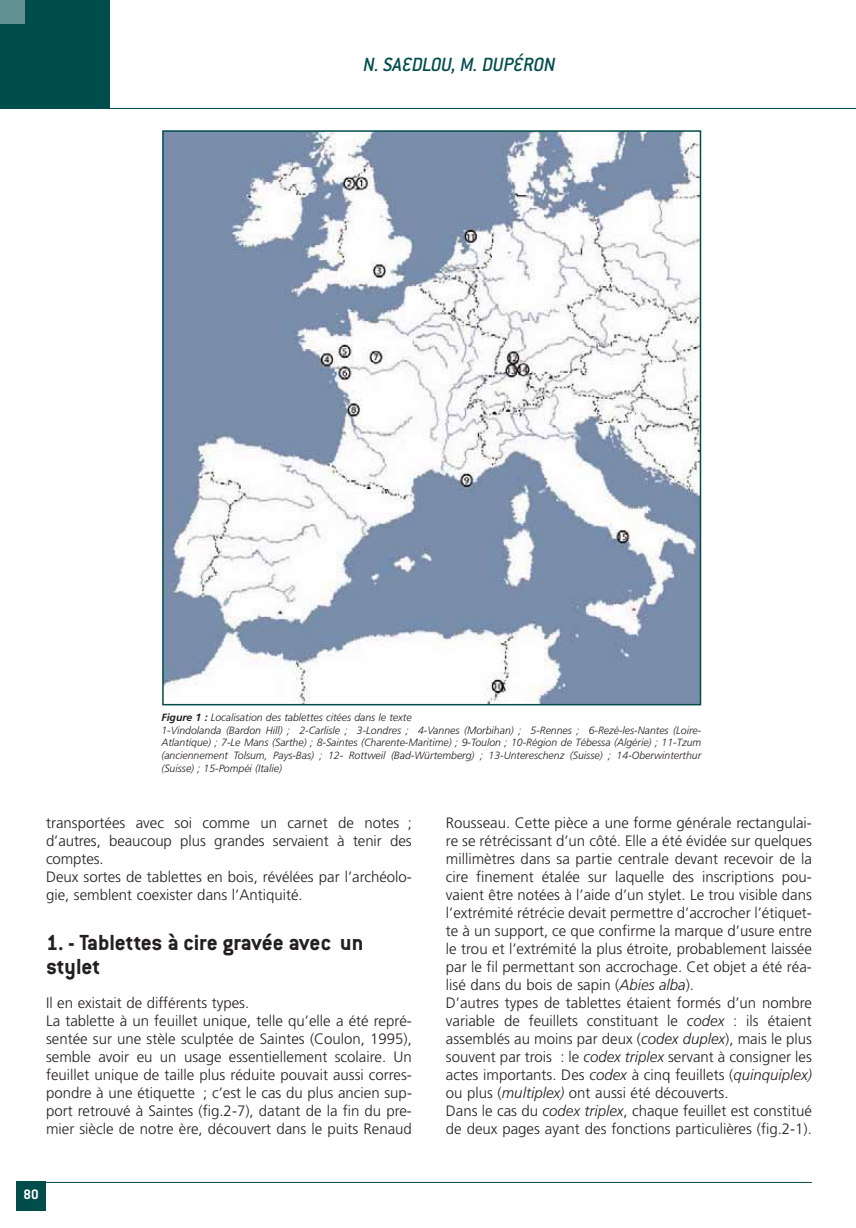
<style>
.page{position:relative;width:856px;height:1228px;background:#fff}
.page>*{position:absolute;margin:0;border:0;box-sizing:border-box;transform-origin:0 0}
.t1{font:700 24px/24px "Conduit ITC";color:#231f20}
.t2{font:italic 500 21px "Conduit ITC";letter-spacing:-.005em;color:#004d4b}
.t3{font:300 15px/18px "Frutiger";color:#231f20}
.t4{font:700 15px "Conduit ITC";color:#fff}
.t5{font:italic 300 10.5px/12.6px "Frutiger";color:#231f20}
.s1{font-weight:700}
.s2{font-style:italic}
</style>
<div class="page">
<div style="left:0;top:0;width:110px;height:109px;background:#004d4b"></div>
<div style="left:0;top:0;width:25px;height:24px;background:#629193"></div>
<hr style="left:0;top:108px;width:855px;height:1px;background:#004d4b">
<div style="left:16px;top:1180px;width:30px;height:30px;background:#004d4b"></div>
<hr style="left:46px;top:1181px;width:765px;height:1px;background:#004d4b">
<img style="left:165px;top:133px;width:533px;height:569px">
<div style="left:162px;top:130px;width:539px;height:575px;border:2px solid #004d4b"></div>
<h2 class="t2" style="left:363px;top:52px;width:194px">N. SAEDLOU, M. DUPÉRON</h2>
<p class="t5" style="left:161px;top:711px;width:541px"><span class="s1">Figure 1 :</span> Localisation des tablettes citées dans le texte<br>1-Vindolanda (Bardon Hill) ; 2-Carlisle ; 3-Londres ; 4-Vannes (Morbihan) ; 5-Rennes ; 6-Rezé-les-Nantes (Loire-Atlantique) ; 7-Le Mans (Sarthe) ; 8-Saintes (Charente-Maritime) ; 9-Toulon ; 10-Région de Tébessa (Algérie) ; 11-Tzum (anciennement Tolsum, Pays-Bas) ; 12- Rottweil (Bad-Würtemberg) ; 13-Untereschenz (Suisse) ; 14-Oberwinterthur (Suisse) ; 15-Pompéi (Italie)</p>
<p class="t3" style="left:46px;top:814px;width:367px">transportées avec soi comme un carnet de notes ; d’autres, beaucoup plus grandes servaient à tenir des comptes.<br>Deux sortes de tablettes en bois, révélées par l’archéolo&shy;gie, semblent coexister dans l’Antiquité.</p>
<h1 class="t1" style="left:46px;top:932px;width:319px">1. - Tablettes à cire gravée avec un stylet</h1>
<p class="t3" style="left:46px;top:994px;width:367px">Il en existait de différents types.<br>La tablette à un feuillet unique, telle qu’elle a été repré&shy;sentée sur une stèle sculptée de Saintes (Coulon, 1995), semble avoir eu un usage essentiellement scolaire. Un feuillet unique de taille plus réduite pouvait aussi corres&shy;pondre à une étiquette ; c’est le cas du plus ancien sup&shy;port retrouvé à Saintes (fig.2-7), datant de la fin du pre&shy;mier siècle de notre ère, découvert dans le puits Renaud</p>
<p class="t3" style="left:446px;top:814px;width:367px">Rousseau. Cette pièce a une forme générale rectangulai&shy;re se rétrécissant d’un côté. Elle a été évidée sur quelques millimètres dans sa partie centrale devant recevoir de la cire finement étalée sur laquelle des inscriptions pou&shy;vaient être notées à l’aide d’un stylet. Le trou visible dans l’extrémité rétrécie devait permettre d’accrocher l’étiquet&shy;te à un support, ce que confirme la marque d’usure entre le trou et l’extrémité la plus étroite, probablement laissée par le fil permettant son accrochage. Cet objet a été réa&shy;lisé dans du bois de sapin (<span class="s2">Abies alba</span>).<br>D’autres types de tablettes étaient formés d’un nombre variable de feuillets constituant le <span class="s2">codex</span> : ils étaient assemblés au moins par deux (<span class="s2">codex duplex</span>), mais le plus souvent par trois : le <span class="s2">codex triplex</span> servant à consigner les actes importants. Des <span class="s2">codex</span> à cinq feuillets (<span class="s2">quinquiplex) </span>ou plus (<span class="s2">multiplex)</span> ont aussi été découverts.<br>Dans le cas du <span class="s2">codex triplex</span>, chaque feuillet est constitué de deux pages ayant des fonctions particulières (fig.2-1).</p>
<p class="t4" style="left:23px;top:1189px;width:17px">80</p>
</div>
